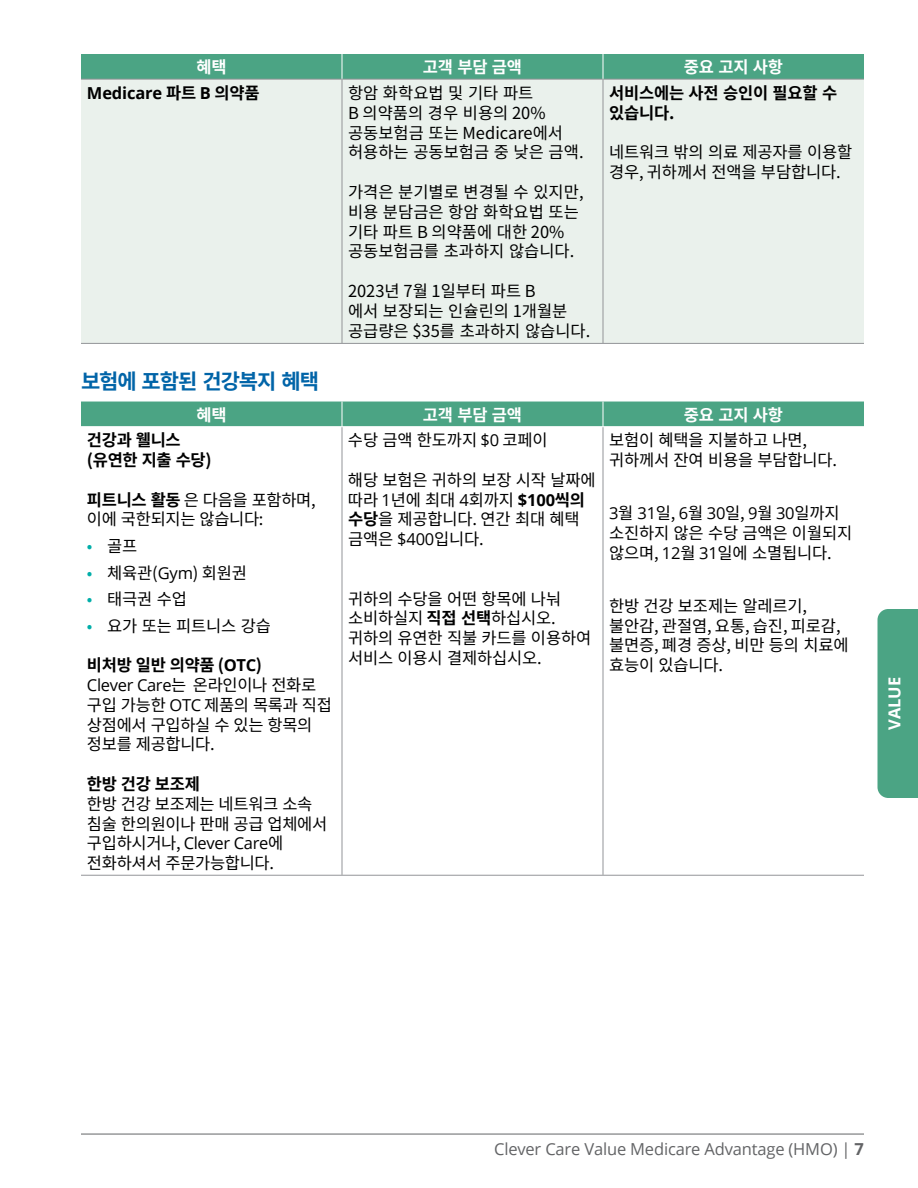
<style>
.page{position:relative;width:918px;height:1188px;background:#fff}
.page>*{position:absolute;margin:0;border:0;box-sizing:border-box;transform-origin:0 0}
.t1{font:700 21px "Noto Sans CJ Kkr";letter-spacing:-.045em;color:#0064a8}
.t2{font:16.5px/19.8px "Noto Sans CJ Kkr";letter-spacing:-.01em;color:#000}
.t3{font:700 16.5px/19.8px "Noto Sans CJ Kkr";letter-spacing:-.02em;color:#000}
.t4{font:16.5px "Open Sans";letter-spacing:-.01em;color:#636466}
.t5{font:16.5px "Open Sans";letter-spacing:-.02em;color:#000}
.t6{font:700 16.5px "Noto Sans CJ Kkr";letter-spacing:-.01em;color:#fff}
.t7{font:700 16.5px "Open Sans";letter-spacing:-.01em;color:#000}
.t8{font:700 16.5px "Open Sans";letter-spacing:-.01em;color:#fff}
.s1{font-family:"Noto Sans CJ Kkr"}
.s2{font-weight:700}
.s3{color:#00aea9}
.s4{font-family:"Open Sans"}
.s5{font-family:"Open Sans";font-weight:700}
</style>
<div class="page">
<hr style="left:81px;top:1134px;width:783px;height:1px;background:#636466">
<div style="left:878px;top:609px;width:40px;height:189px;background:#4ba484"></div>
<div style="left:81px;top:80px;width:783px;height:263px;background:#eaf1ec"></div>
<hr style="left:342px;top:80px;width:1px;height:263px;background:#939598">
<hr style="left:603px;top:80px;width:1px;height:263px;background:#939598">
<hr style="left:81px;top:343px;width:261px;height:1px;background:#939598">
<hr style="left:342px;top:343px;width:261px;height:1px;background:#939598">
<hr style="left:603px;top:343px;width:261px;height:1px;background:#939598">
<hr style="left:81px;top:79px;width:261px;height:1px;background:#939598">
<hr style="left:342px;top:79px;width:261px;height:1px;background:#939598">
<hr style="left:603px;top:79px;width:261px;height:1px;background:#939598">
<div style="left:81px;top:54px;width:783px;height:25px;background:#4ba484"></div>
<hr style="left:342px;top:427px;width:1px;height:448px;background:#939598">
<hr style="left:603px;top:427px;width:1px;height:448px;background:#939598">
<hr style="left:81px;top:875px;width:261px;height:1px;background:#939598">
<hr style="left:342px;top:875px;width:261px;height:1px;background:#939598">
<hr style="left:603px;top:875px;width:261px;height:1px;background:#939598">
<div style="left:81px;top:402px;width:783px;height:25px;background:#4ba484"></div>
<p class="t6" style="left:196px;top:58px;width:32px">혜택</p>
<p class="t6" style="left:423px;top:58px;width:101px">고객 부담 금액</p>
<p class="t6" style="left:684px;top:58px;width:101px">중요 고지 사항</p>
<p class="t7" style="left:87px;top:81px;width:174px">Medicare <span class="s1">파트</span> B <span class="s1">의약품</span></p>
<p class="t2" style="left:348px;top:83px;width:237px">항암 화학요법 및 기타 파트<br>B 의약품의 경우 비용의 20% 공동보험금 또는 Medicare에서 허용하는 공동보험금 중 낮은 금액.</p>
<p class="t2" style="left:348px;top:182px;width:237px">가격은 분기별로 변경될 수 있지만, 비용 분담금은 항암 화학요법 또는 기타 파트 B 의약품에 대한 20% 공동보험금를 초과하지 않습니다.</p>
<p class="t2" style="left:348px;top:281px;width:244px">2023년 7월 1일부터 파트 B<br>에서 보장되는 인슐린의 1개월분 공급량은 $35를 초과하지 않습니다.</p>
<p class="t3" style="left:609px;top:83px;width:230px">서비스에는 사전 승인이 필요할 수 있습니다.</p>
<p class="t2" style="left:609px;top:143px;width:245px">네트워크 밖의 의료 제공자를 이용할 경우, 귀하께서 전액을 부담합니다.</p>
<p class="t1" style="left:81px;top:369px;width:240px">보험에 포함된 건강복지 혜택</p>
<p class="t6" style="left:196px;top:405px;width:32px">혜택</p>
<p class="t6" style="left:423px;top:405px;width:101px">고객 부담 금액</p>
<p class="t6" style="left:684px;top:405px;width:101px">중요 고지 사항</p>
<p class="t3" style="left:87px;top:431px;width:126px">건강과 웰니스 (유연한 지출 수당)</p>
<p class="t2" style="left:87px;top:490px;width:230px"><span class="s2">피트니스 활동</span> 은 다음을 포함하며, 이에 국한되지는 않습니다:</p>
<p class="t2" style="left:87px;top:536px;width:52px"><span class="s3">•</span> 골프</p>
<p class="t2" style="left:87px;top:563px;width:162px"><span class="s3">•</span> 체육관(<span class="s4">Gym</span>) 회원권</p>
<p class="t2" style="left:87px;top:589px;width:101px"><span class="s3">•</span> 태극권 수업</p>
<p class="t2" style="left:87px;top:616px;width:185px"><span class="s3">•</span> 요가 또는 피트니스 강습</p>
<p class="t3" style="left:87px;top:656px;width:177px">비처방 일반 의약품 (<span class="s4">OTC</span>)</p>
<p class="t5" style="left:87px;top:674px;width:231px">Clever Care<span class="s1">는 온라인이나 전화로</span></p>
<p class="t2" style="left:87px;top:695px;width:246px">구입 가능한 <span class="s4">OTC</span> 제품의 목록과 직접 상점에서 구입하실 수 있는 항목의 정보를 제공합니다.</p>
<p class="t3" style="left:87px;top:774px;width:114px">한방 건강 보조제</p>
<p class="t2" style="left:87px;top:794px;width:242px">한방 건강 보조제는 네트워크 소속 침술 한의원이나 판매 공급 업체에서</p>
<p class="t5" style="left:87px;top:832px;width:198px"><span class="s1">구입하시거나,</span> Clever Care<span class="s1">에</span></p>
<p class="t2" style="left:87px;top:854px;width:189px">전화하셔서 주문가능합니다.</p>
<p class="t2" style="left:609px;top:431px;width:230px">보험이 혜택을 지불하고 나면, 귀하께서 잔여 비용을 부담합니다.</p>
<p class="t2" style="left:609px;top:504px;width:245px"><span class="s4">3</span>월 <span class="s4">31</span>일, <span class="s4">6</span>월 <span class="s4">30</span>일, <span class="s4">9</span>월 <span class="s4">30</span>일까지 소진하지 않은 수당 금액은 이월되지 않으며, <span class="s4">12</span>월 <span class="s4">31</span>일에 소멸됩니다.</p>
<p class="t2" style="left:609px;top:596px;width:241px">한방 건강 보조제는 알레르기, 불안감, 관절염, 요통, 습진, 피로감, 불면증, 폐경 증상, 비만 등의 치료에 효능이 있습니다.</p>
<p class="t2" style="left:348px;top:431px;width:201px">수당 금액 한도까지 <span class="s4">$0</span> 코페이</p>
<p class="t2" style="left:348px;top:470px;width:249px">해당 보험은 귀하의 보장 시작 날짜에 따라 <span class="s4">1</span>년에 최대 <span class="s4">4</span>회까지 <span class="s5">$100</span><span class="s2">씩의 수당</span>을 제공합니다. 연간 최대 혜택 금액은 <span class="s4">$400</span>입니다.</p>
<p class="t2" style="left:348px;top:589px;width:245px">귀하의 수당을 어떤 항목에 나눠 소비하실지 <span class="s2">직접 선택</span>하십시오. 귀하의 유연한 직불 카드를 이용하여 서비스 이용시 결제하십시오.</p>
<p class="t8" style="left:883px;top:730px;width:54px;rotate:-90deg">VALUE</p>
<p class="t4" style="left:494px;top:1137px;width:371px">Clever Care Value Medicare Advantage (HMO) | <span class="s2">7</span></p>
</div>
